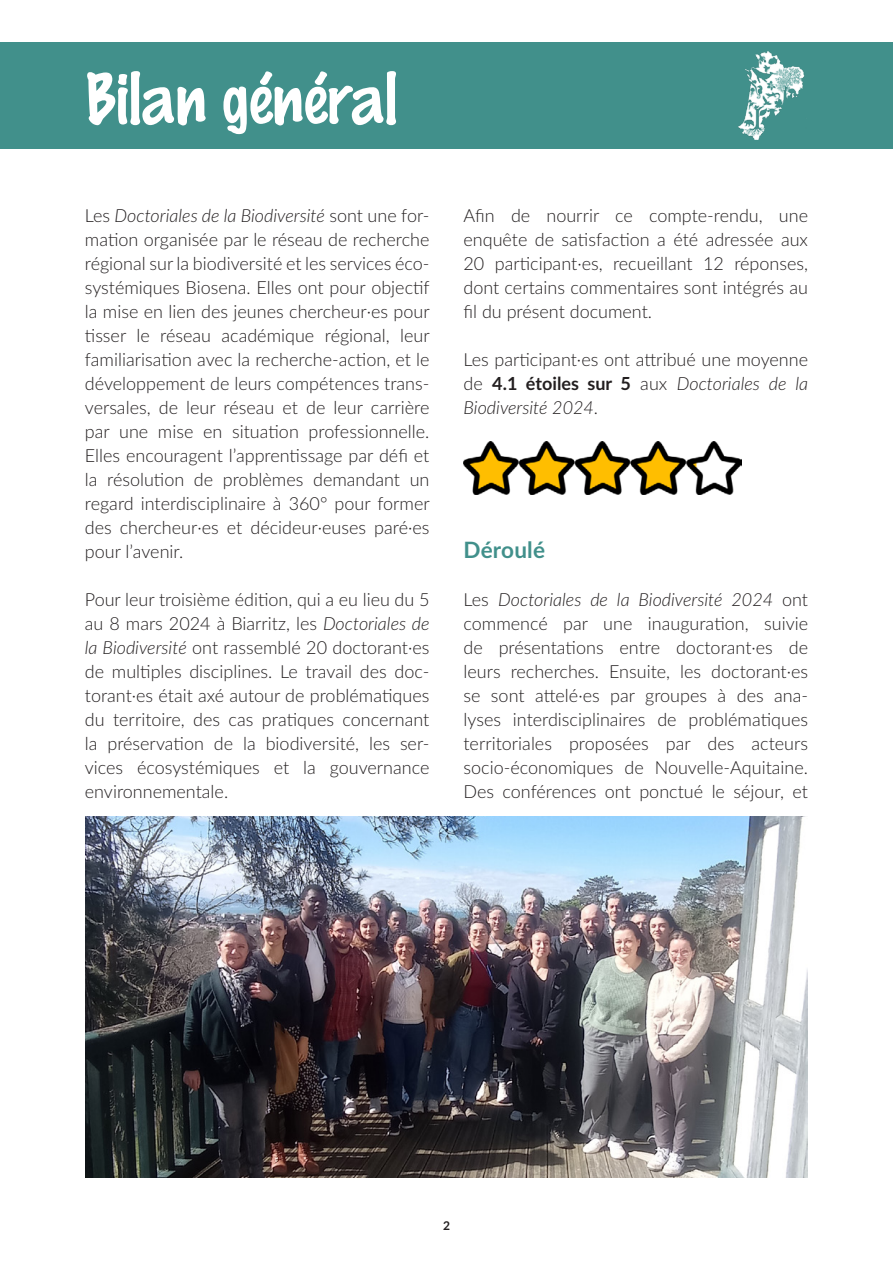
<style>
.page{position:relative;width:893px;height:1263px;background:#fff}
.page>*{position:absolute;margin:0;border:0;box-sizing:border-box;transform-origin:0 0}
.t1{font:700 22.5px "Lato";letter-spacing:.01em;color:#41908b}
.t2{font:300 18px/24px "Lato";color:#231f20;text-align:justify}
.t3{font:700 12px "Lato";color:#231f20}
.s1{font-style:italic}
.s2{font-weight:700}
</style>
<div class="page">
<div style="left:0;top:43px;width:893px;height:106px;background:#41908b"></div>
<img style="left:739px;top:52px;width:66px;height:87px">
<svg style="left:87px;top:71px;width:309px;height:63px"></svg>
<img style="left:463px;top:441px;width:279px;height:53px">
<img style="left:85px;top:816px;width:723px;height:362px">
<p class="t2" style="left:85px;top:203px;width:346px">Les <span class="s1">Doctoriales de la Biodiversité</span> sont une for&shy;mation organisée par le réseau de recherche régional sur la biodiversité et les services éco&shy;systémiques Biosena. Elles ont pour objectif la mise en lien des jeunes chercheur·es pour tisser le réseau académique régional, leur familiarisation avec la recherche-action, et le développement de leurs compétences trans&shy;versales, de leur réseau et de leur carrière par une mise en situation professionnelle.<br>Elles encouragent l’apprentissage par défi et la résolution de problèmes demandant un regard interdisciplinaire à 360° pour former des chercheur·es et décideur·euses paré·es pour l’avenir.</p>
<p class="t2" style="left:85px;top:587px;width:346px">Pour leur troisième édition, qui a eu lieu du 5 au 8 mars 2024 à Biarritz, les <span class="s1">Doctoriales de la Biodiversité</span> ont rassemblé 20 doctorant·es de multiples disciplines. Le travail des doc&shy;torant·es était axé autour de problématiques du territoire, des cas pratiques concernant la préservation de la biodiversité, les ser&shy;vices écosystémiques et la gouvernance environnementale.</p>
<p class="t2" style="left:463px;top:203px;width:346px">Afin de nourrir ce compte-rendu, une enquête de satisfaction a été adressée aux 20 participant·es, recueillant 12 réponses, dont certains commentaires sont intégrés au fil du présent document.</p>
<p class="t2" style="left:463px;top:347px;width:346px">Les participant·es ont attribué une moyenne de <span class="s2">4.1 étoiles sur 5</span> aux <span class="s1">Doctoriales de la Biodiversité 2024</span>.</p>
<p class="t1" style="left:463px;top:533px;width:83px">Déroulé</p>
<p class="t2" style="left:463px;top:587px;width:346px">Les <span class="s1">Doctoriales de la Biodiversité 2024</span> ont commencé par une inauguration, suivie de présentations entre doctorant·es de leurs recherches. Ensuite, les doctorant·es se sont attelé·es par groupes à des ana&shy;lyses interdisciplinaires de problématiques territoriales proposées par des acteurs socio-économiques de Nouvelle-Aquitaine.<br>Des conférences ont ponctué le séjour, et</p>
<p class="t3" style="left:443px;top:1217px;width:8px">2</p>
</div>
